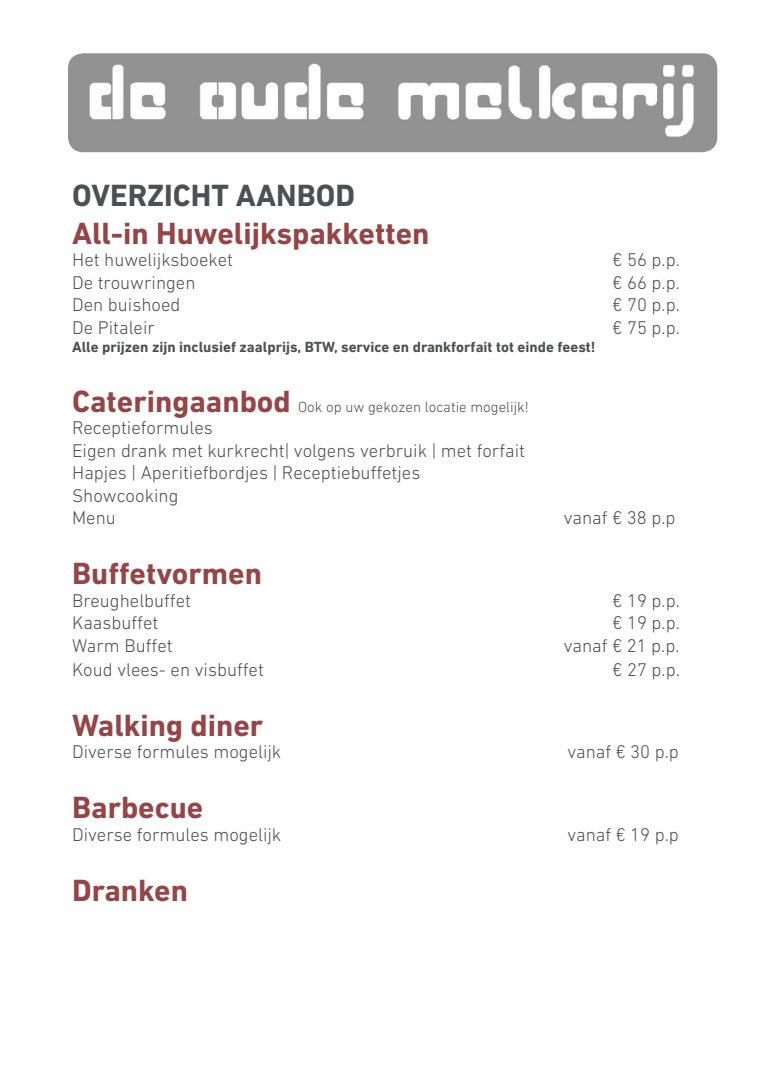
<style>
.page{position:relative;width:780px;height:1088px;background:#fff}
.page>*{position:absolute;margin:0;border:0;box-sizing:border-box;transform-origin:0 0}
.t1{font:700 31.25px "DIN Next LT Pro";color:#964546}
.t2{font:700 31.25px "DIN Next LT Pro";color:#4e4f50}
.t3{font:300 18.75px/22.5px "DIN Next LT Pro";color:#4e4f50}
.t4{font:700 15px "DIN Next LT Pro";color:#4e4f50}
.t5{font:300 15px "DIN Next LT Pro";color:#4e4f50}
.s1{font-weight:700;font-size:31.25px;color:#964546}
.s2{font-size:20px}
</style>
<div class="page">
<img style="left:68px;top:53px;width:649px;height:99px">
<h1 class="t2" style="left:72px;top:177px;width:284px">OVERZICHT AANBOD</h1>
<h1 class="t1" style="left:72px;top:215px;width:359px">All-in Huwelijkspakketten</h1>
<p class="t3" style="left:72px;top:248px;width:162px">Het huwelijksboeket</p>
<p class="t3" style="left:612px;top:248px;width:69px">€ 56 p.p.</p>
<p class="t3" style="left:72px;top:271px;width:125px">De trouwringen</p>
<p class="t3" style="left:612px;top:271px;width:69px">€ 66 p.p.</p>
<p class="t3" style="left:72px;top:293px;width:110px">Den buishoed</p>
<p class="t3" style="left:612px;top:293px;width:69px">€ 70 p.p.</p>
<p class="t3" style="left:72px;top:316px;width:84px">De Pitaleir</p>
<p class="t3" style="left:612px;top:316px;width:69px">€ 75 p.p.</p>
<p class="t4" style="left:72px;top:338px;width:525px">Alle prijzen zijn inclusief zaalprijs, BTW, service en drankforfait tot einde feest!</p>
<p class="t5" style="left:72px;top:398px;width:458px"><span class="s1">Cateringaanbod</span> Ook op uw gekozen locatie mogelijk!</p>
<p class="t3" style="left:72px;top:416px;width:454px">Receptieformules<br>Eigen drank met kurkrecht| volgens verbruik | met forfait<br>Hapjes | Aperitiefbordjes | Receptiebuffetjes<br>Showcooking<br>Menu</p>
<p class="t3" style="left:564px;top:506px;width:113px">vanaf € 38 p.p</p>
<h1 class="t1" style="left:72px;top:555px;width:191px">Buffetvormen</h1>
<p class="t3" style="left:72px;top:589px;width:120px">Breughelbuffet</p>
<p class="t3" style="left:612px;top:589px;width:69px">€ 19 p.p.</p>
<p class="t3" style="left:72px;top:611px;width:88px">Kaasbuffet</p>
<p class="t3" style="left:612px;top:611px;width:69px">€ 19 p.p.</p>
<p class="t3" style="left:72px;top:634px;width:102px">Warm Buffet</p>
<p class="t3" style="left:564px;top:634px;width:117px">vanaf € 21 p.p.</p>
<p class="t3" style="left:72px;top:658px;width:193px">Koud vlees- en visbuffet</p>
<p class="t3" style="left:612px;top:658px;width:69px">€ 27 p.p<span class="s2">.</span></p>
<h1 class="t1" style="left:72px;top:707px;width:192px">Walking diner</h1>
<p class="t3" style="left:72px;top:740px;width:211px">Diverse formules mogelijk</p>
<p class="t3" style="left:567px;top:740px;width:113px">vanaf € 30 p.p</p>
<h1 class="t1" style="left:72px;top:789px;width:133px">Barbecue</h1>
<p class="t3" style="left:72px;top:823px;width:211px">Diverse formules mogelijk</p>
<p class="t3" style="left:567px;top:823px;width:113px">vanaf € 19 p.p</p>
<h1 class="t1" style="left:72px;top:872px;width:117px">Dranken</h1>
</div>
